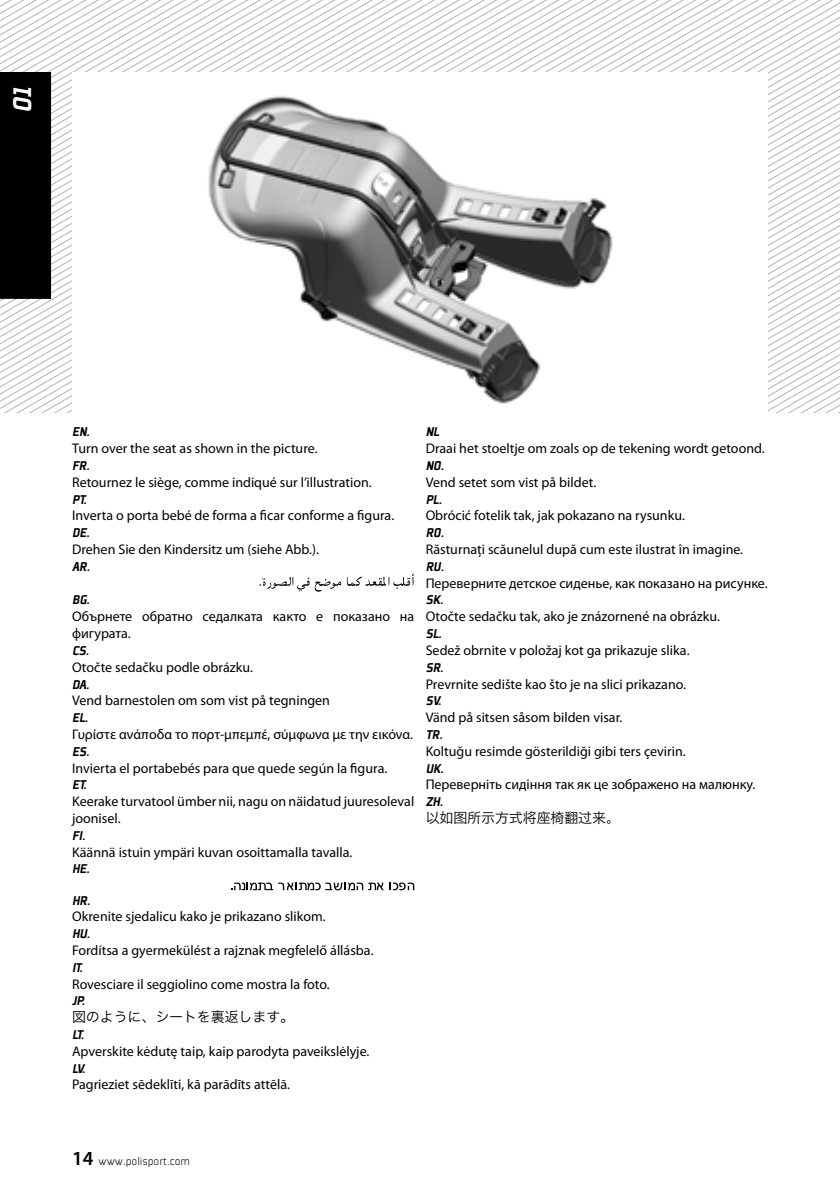
<style>
.page{position:relative;width:840px;height:1191px;background:#fff}
.page>*{position:absolute;margin:0;border:0;box-sizing:border-box;transform-origin:0 0}
.t1{font:28px "Plexes Black Italic Pro";color:#fff}
.t2{font:14px/16.8px "Myriad Pro";color:#000}
.t3{font:14px "Plexes Black Italic Pro";letter-spacing:-.01em;color:#000}
.t4{font:14px "Hiragino Sans GB W3";letter-spacing:-.01em;color:#000}
.t5{font:12px "Plexes Light Pro";color:#000}
.s1{font-size:12px}
.s2{font-family:"Myriad Pro";font-weight:600;font-size:20px}
</style>
<div class="page">
<svg style="left:0;top:0;width:839px;height:412px"></svg>
<div style="left:0;top:72px;width:51px;height:227px;background:#000"></div>
<svg style="left:389px;top:882px;width:25px;height:8px"></svg>
<svg style="left:232px;top:882px;width:151px;height:8px"></svg>
<svg style="left:259px;top:573px;width:155px;height:18px"></svg>
<div style="left:72px;top:72px;width:695px;height:340px;background:#fff"></div>
<img style="left:208px;top:95px;width:405px;height:309px">
<h1 class="t1" style="left:4px;top:113px;width:28px;rotate:-90deg">01</h1>
<p class="t3" style="left:72px;top:423px;width:19px">EN.</p>
<p class="t2" style="left:72px;top:440px;width:247px">Turn over the seat as shown in the picture.</p>
<p class="t3" style="left:72px;top:456px;width:19px">FR.</p>
<p class="t2" style="left:72px;top:473px;width:301px">Retournez le siège, comme indiqué sur l’illustration.</p>
<p class="t3" style="left:72px;top:490px;width:16px">PT.</p>
<p class="t2" style="left:72px;top:507px;width:323px">Inverta o porta bebé de forma a ficar conforme a figura.</p>
<p class="t3" style="left:72px;top:523px;width:19px">DE.</p>
<p class="t2" style="left:72px;top:541px;width:248px">Drehen Sie den Kindersitz um (siehe Abb.).</p>
<p class="t3" style="left:72px;top:557px;width:19px">AR.</p>
<p class="t3" style="left:72px;top:591px;width:19px">BG.</p>
<p class="t2" style="left:72px;top:608px;width:343px">Обърнете обратно седалката както е показано на фигурата.</p>
<p class="t3" style="left:72px;top:641px;width:18px">CS.</p>
<p class="t2" style="left:72px;top:658px;width:182px">Otočte sedačku podle obrázku.</p>
<p class="t3" style="left:72px;top:675px;width:19px">DA.</p>
<p class="t2" style="left:72px;top:692px;width:259px">Vend barnestolen om som vist på tegningen</p>
<p class="t3" style="left:72px;top:708px;width:18px">EL.</p>
<p class="t2" style="left:72px;top:725px;width:342px">Γυρίστε ανάποδα το πορτ-μπεμπέ, σύμφωνα με την εικόνα.</p>
<p class="t3" style="left:72px;top:742px;width:19px">ES.</p>
<p class="t2" style="left:72px;top:759px;width:316px">Invierta el portabebés para que quede según la figura.</p>
<p class="t3" style="left:72px;top:775px;width:16px">ET.</p>
<p class="t2" style="left:72px;top:793px;width:343px">Keerake turvatool ümber nii, nagu on näidatud juuresoleval joonisel.</p>
<p class="t3" style="left:72px;top:826px;width:15px">FI.</p>
<p class="t2" style="left:72px;top:843px;width:282px">Käännä istuin ympäri kuvan osoittamalla tavalla.</p>
<p class="t3" style="left:72px;top:859px;width:19px">HE.</p>
<p class="t3" style="left:72px;top:891px;width:20px">HR.</p>
<p class="t2" style="left:72px;top:908px;width:255px">Okrenite sjedalicu kako je prikazano slikom.</p>
<p class="t3" style="left:72px;top:924px;width:20px">HU.</p>
<p class="t2" style="left:72px;top:941px;width:303px">Fordítsa a gyermekülést a rajznak megfelelő állásba.</p>
<p class="t3" style="left:72px;top:958px;width:12px">IT.</p>
<p class="t2" style="left:72px;top:975px;width:259px">Rovesciare il seggiolino come mostra la foto.</p>
<p class="t3" style="left:72px;top:991px;width:15px">JP.</p>
<p class="t4" style="left:72px;top:1008px;width:223px">図のように、シートを裏返します。</p>
<p class="t3" style="left:72px;top:1025px;width:14px">LT.</p>
<p class="t2" style="left:72px;top:1042px;width:299px">Apverskite kėdutę taip, kaip parodyta paveikslėlyje.</p>
<p class="t3" style="left:72px;top:1059px;width:15px">LV.</p>
<p class="t2" style="left:72px;top:1076px;width:219px">Pagrieziet sēdeklīti, kā parādīts attēlā.</p>
<p class="t3" style="left:425px;top:423px;width:15px">NL</p>
<p class="t2" style="left:425px;top:440px;width:340px">Draai het stoeltje om zoals op de tekening wordt getoond.</p>
<p class="t3" style="left:425px;top:456px;width:20px">NO.</p>
<p class="t2" style="left:425px;top:473px;width:172px">Vend setet som vist på bildet.</p>
<p class="t3" style="left:425px;top:490px;width:18px">PL.</p>
<p class="t2" style="left:425px;top:507px;width:260px">Obrócić fotelik tak, jak pokazano na rysunku.</p>
<p class="t3" style="left:425px;top:523px;width:20px">RO.</p>
<p class="t2" style="left:425px;top:541px;width:319px">Răsturnaţi scăunelul după cum este ilustrat în imagine.</p>
<p class="t3" style="left:425px;top:557px;width:20px">RU.</p>
<p class="t2" style="left:425px;top:574px;width:343px">Переверните детское сиденье, как показано на рисунке.</p>
<p class="t3" style="left:425px;top:591px;width:19px">SK.</p>
<p class="t2" style="left:425px;top:608px;width:296px">Otočte sedačku tak, ako je znázornené na obrázku.</p>
<p class="t3" style="left:425px;top:624px;width:18px">SL.</p>
<p class="t2" style="left:425px;top:641px;width:265px">Sedež obrnite v položaj kot ga prikazuje slika.</p>
<p class="t3" style="left:425px;top:658px;width:19px">SR.</p>
<p class="t2" style="left:425px;top:675px;width:262px">Prevrnite sedište kao što je na slici prikazano.</p>
<p class="t3" style="left:425px;top:691px;width:17px">SV.</p>
<p class="t2" style="left:425px;top:709px;width:198px">Vänd på sitsen såsom bilden visar.</p>
<p class="t3" style="left:425px;top:725px;width:18px">TR.</p>
<p class="t2" style="left:425px;top:742px;width:261px">Koltuğu resimde gösterildiği gibi ters çevirin.</p>
<p class="t3" style="left:425px;top:759px;width:19px">UK.</p>
<p class="t2" style="left:425px;top:776px;width:331px">Переверніть сидіння так як це зображено на малюнку.</p>
<p class="t3" style="left:425px;top:792px;width:19px">ZH.</p>
<p class="t4" style="left:425px;top:809px;width:194px">以如图所示方式将座椅翻过来<span class="s1">。</span></p>
<p class="t5" style="left:72px;top:1153px;width:119px"><span class="s2">14</span> www.polisport.com</p>
</div>
